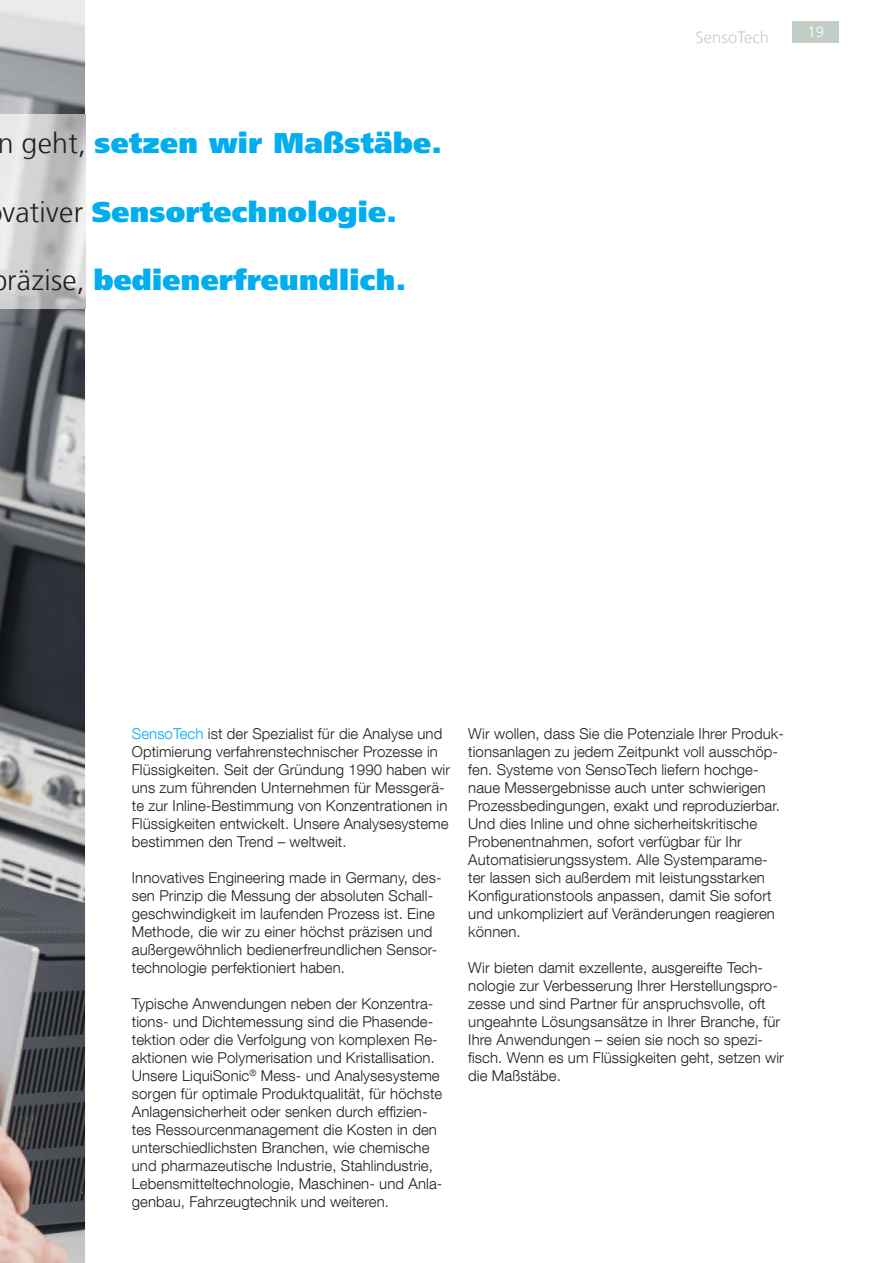
<style>
.page{position:relative;width:893px;height:1263px;background:#fff}
.page>*{position:absolute;margin:0;border:0;box-sizing:border-box;transform-origin:0 0}
.t1{font:900 28.5px "Frutiger LT Com";letter-spacing:.01em;color:#00aeef}
.t2{font:300 16.5px "Frutiger LT Com";letter-spacing:.01em;color:#c2cdc6}
.t3{font:300 15px/18px "Helvetica Neue LT Com";letter-spacing:.005em;color:#231f20}
.t4{font:300 15px "Frutiger LT Com";color:#fff}
.s1{font-weight:300;color:#231f20}
.s2{color:#00aeef}
</style>
<div class="page">
<div style="left:792px;top:21px;width:47px;height:22px;background:#c2cdc6"></div>
<img style="left:0;top:0;width:85px;height:1263px">
<img style="left:0;top:115px;width:85px;height:193px">
<h1 class="t1" style="left:-3px;top:126px;width:446px"><span class="s1">n geht,</span> setzen wir Maßstäbe.</h1>
<h1 class="t1" style="left:2px;top:194px;width:396px"><span class="s1">vativer</span> Sensortechnologie.</h1>
<h1 class="t1" style="left:7px;top:263px;width:401px"><span class="s1">räzise,</span> bedienerfreundlich.</h1>
<p class="t2" style="left:695px;top:27px;width:75px">SensoTech</p>
<p class="t4" style="left:808px;top:23px;width:18px">19</p>
<p class="t3" style="left:132px;top:724px;width:320px"><span class="s2">SensoTech</span> ist der Spezialist für die Analyse und Optimierung verfahrenstechnischer Prozesse in Flüssigkeiten. Seit der Gründung 1990 haben wir uns zum führenden Unternehmen für Messgerä&shy;te zur Inline-Bestimmung von Konzentrationen in Flüssigkeiten entwickelt. Unsere Analysesysteme bestimmen den Trend – weltweit.</p>
<p class="t3" style="left:132px;top:868px;width:311px">Innovatives Engineering made in Germany, des&shy;sen Prinzip die Messung der absoluten Schall&shy;geschwindigkeit im laufenden Prozess ist. Eine Methode, die wir zu einer höchst präzisen und außergewöhnlich bedienerfreundlichen Sensor&shy;technologie perfektioniert haben.</p>
<p class="t3" style="left:132px;top:994px;width:312px">Typische Anwendungen neben der Konzentra&shy;tions- und Dichtemessung sind die Phasende&shy;tektion oder die Verfolgung von komplexen Re&shy;aktionen wie Polymerisation und Kristallisation.<br>Unsere LiquiSonic<sup>®</sup> Mess- und Analysesysteme sorgen für optimale Produktqualität, für höchste Anlagensicherheit oder senken durch effizien&shy;tes Ressourcenmanagement die Kosten in den unterschiedlichsten Branchen, wie chemische und pharmazeutische Industrie, Stahlindustrie, Lebensmitteltechnologie, Maschinen- und Anla&shy;genbau, Fahrzeugtechnik und weiteren.</p>
<p class="t3" style="left:468px;top:724px;width:317px">Wir wollen, dass Sie die Potenziale Ihrer Produk&shy;tionsanlagen zu jedem Zeitpunkt voll ausschöp&shy;fen. Systeme von SensoTech liefern hochge&shy;naue Messergebnisse auch unter schwierigen Prozessbedingungen, exakt und reproduzierbar.<br>Und dies Inline und ohne sicherheitskritische Probenentnahmen, sofort verfügbar für Ihr Automatisierungssystem. Alle Systemparame&shy;ter lassen sich außerdem mit leistungsstarken Konfigurationstools anpassen, damit Sie sofort und unkompliziert auf Veränderungen reagieren können.</p>
<p class="t3" style="left:468px;top:958px;width:317px">Wir bieten damit exzellente, ausgereifte Tech&shy;nologie zur Verbesserung Ihrer Herstellungspro&shy;zesse und sind Partner für anspruchsvolle, oft ungeahnte Lösungsansätze in Ihrer Branche, für Ihre Anwendungen – seien sie noch so spezi&shy;fisch. Wenn es um Flüssigkeiten geht, setzen wir die Maßstäbe.</p>
</div>
